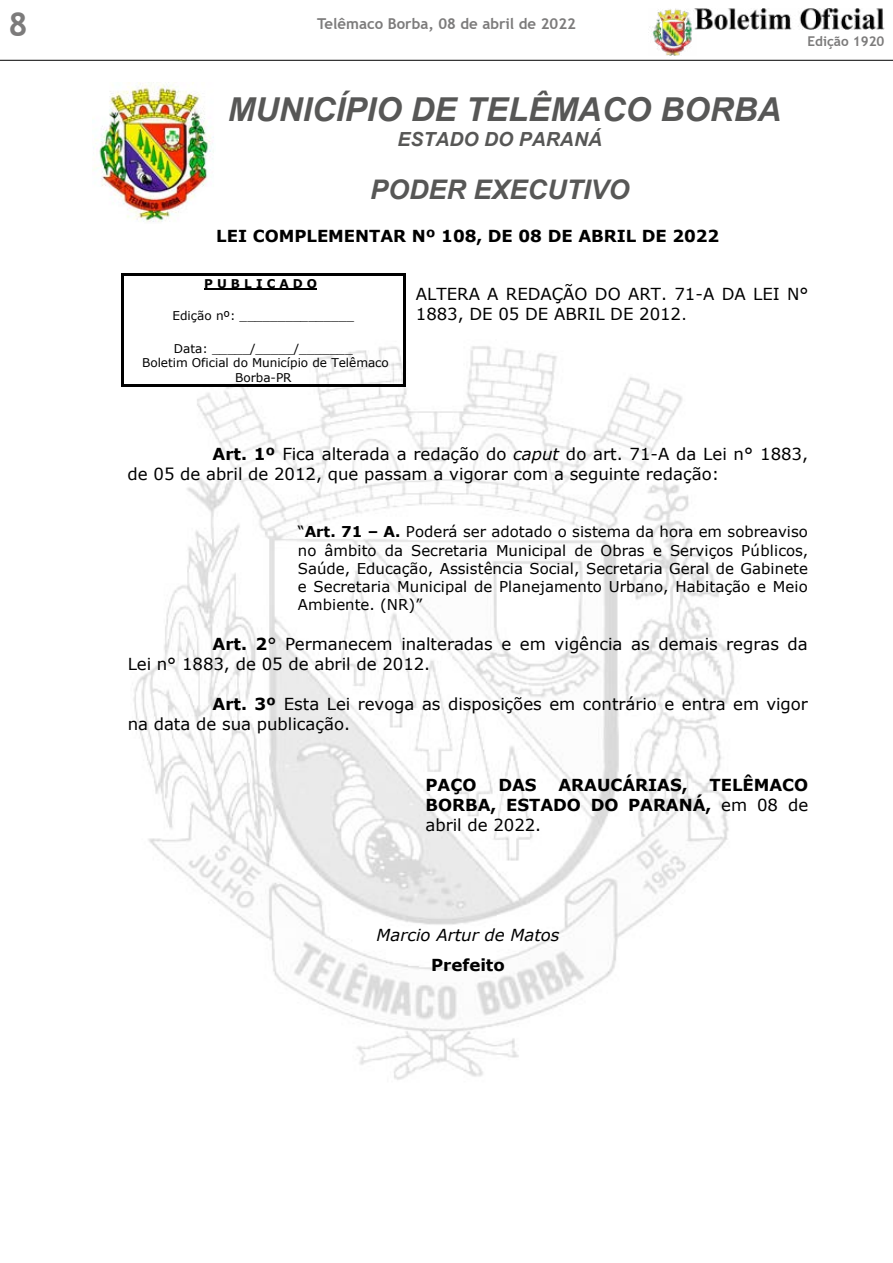
<style>
.page{position:relative;width:893px;height:1263px;background:#fff}
.page>*{position:absolute;margin:0;border:0;box-sizing:border-box;transform-origin:0 0}
.t1{font:italic 700 33px "Arial";color:#575756}
.t2{font:700 33px "Trebuchet MS";color:#7c7b7b}
.t3{font:italic 700 27px "Arial";color:#575756}
.t4{font:italic 700 19.5px "Arial";color:#575756}
.t5{font:16.5px/20.1px "Verdana";color:#000}
.t6{font:700 16.5px/20.1px "Verdana";letter-spacing:-.005em;color:#000;text-align:justify}
.t7{font:italic 16.5px "Verdana";color:#000}
.t8{font:15px/18.3px "Verdana";letter-spacing:.005em;color:#000;text-align:justify}
.t9{font:700 15px "Trebuchet MS";color:#7c7b7b}
.t10{font:700 13.5px "Trebuchet MS";color:#7c7b7b}
.t11{font:12px/14.5px "Verdana";letter-spacing:-.005em;color:#000;text-align:center}
.t12{font:700 12px "Verdana";color:#000}
.s1{font-size:15px}
.s2{font-weight:700}
.s3{font-style:italic}
.s4{font-weight:400}
</style>
<div class="page">
<img style="left:649px;top:9px;width:47px;height:47px">
<img style="left:693px;top:8px;width:191px;height:21px">
<hr style="left:0;top:60px;width:893px;height:1px;background:#000">
<img style="left:93px;top:83px;width:121px;height:139px">
<img style="left:121px;top:306px;width:613px;height:774px">
<hr style="left:204px;top:288px;width:113px;height:2px;background:#000">
<hr style="left:124px;top:273px;width:279px;height:2px;background:#000">
<hr style="left:121px;top:276px;width:3px;height:108px;background:#000">
<hr style="left:124px;top:384px;width:279px;height:2px;background:#000">
<hr style="left:403px;top:276px;width:2px;height:108px;background:#000">
<h1 class="t2" style="left:9px;top:3px;width:21px">8</h1>
<p class="t9" style="left:317px;top:14px;width:260px">Telêmaco Borba, 08 de abril de 2022</p>
<p class="t10" style="left:807px;top:33px;width:79px">Edição 1920</p>
<h1 class="t1" style="left:228px;top:87px;width:555px">MUNICÍPIO DE TELÊMACO BORBA</h1>
<p class="t4" style="left:398px;top:126px;width:206px">ESTADO DO PARANÁ</p>
<h2 class="t3" style="left:370px;top:172px;width:261px">PODER EXECUTIVO</h2>
<p class="t6" style="left:216px;top:225px;width:505px">LEI COMPLEMENTAR Nº 108, DE 08 DE ABRIL DE 2022</p>
<p class="t5" style="left:416px;top:284px;width:394px">ALTERA A REDAÇÃO DO ART. 71-A DA LEI N°<br>1883, DE 05 DE ABRIL DE 2012<span class="s1">.</span></p>
<p class="t12" style="left:204px;top:275px;width:115px">P U B L I C A D O</p>
<p class="t11" style="left:172px;top:308px;width:183px">Edição nº: _______________</p>
<p class="t11" style="left:142px;top:341px;width:248px">Data: _____/_____/_______<br>Boletim Oficial do Município de Telêmaco<br>Borba-PR</p>
<p class="t5" style="left:128px;top:444px;width:682px;text-indent:85px"><span class="s2">Art. 1º</span> Fica alterada a redação do <span class="s3">caput</span> do art. 71-A da Lei n° 1883, de 05 de abril de 2012, que passam a vigorar com a seguinte redação:</p>
<p class="t8" style="left:298px;top:523px;width:512px">“<span class="s2">Art. 71 – A.</span> Poderá ser adotado o sistema da hora em sobreaviso no âmbito da Secretaria Municipal de Obras e Serviços Públicos, Saúde, Educação, Assistência Social, Secretaria Geral de Gabinete e Secretaria Municipal de Planejamento Urbano, Habitação e Meio Ambiente. (NR)”</p>
<p class="t5" style="left:128px;top:634px;width:682px;text-indent:85px"><span class="s2">Art. 2</span>° Permanecem inalteradas e em vigência as demais regras da<br>Lei n° 1883, de 05 de abril de 2012.</p>
<p class="t5" style="left:128px;top:694px;width:682px;text-indent:85px"><span class="s2">Art. 3º</span> Esta Lei revoga as disposições em contrário e entra em vigor na data de sua publicação.</p>
<p class="t6" style="left:425px;top:774px;width:384px;text-indent:284px">TELÊMACO BORBA, ESTADO DO PARANÁ, <span class="s4">em 08 de abril de 2022.</span></p>
<p class="t6" style="left:425px;top:774px;width:52px">PAÇO</p>
<p class="t6" style="left:498px;top:774px;width:40px">DAS</p>
<p class="t6" style="left:558px;top:774px;width:131px">ARAUCÁRIAS,</p>
<p class="t7" style="left:376px;top:923px;width:184px">Marcio Artur de Matos</p>
<p class="t6" style="left:431px;top:955px;width:75px">Prefeito</p>
</div>
